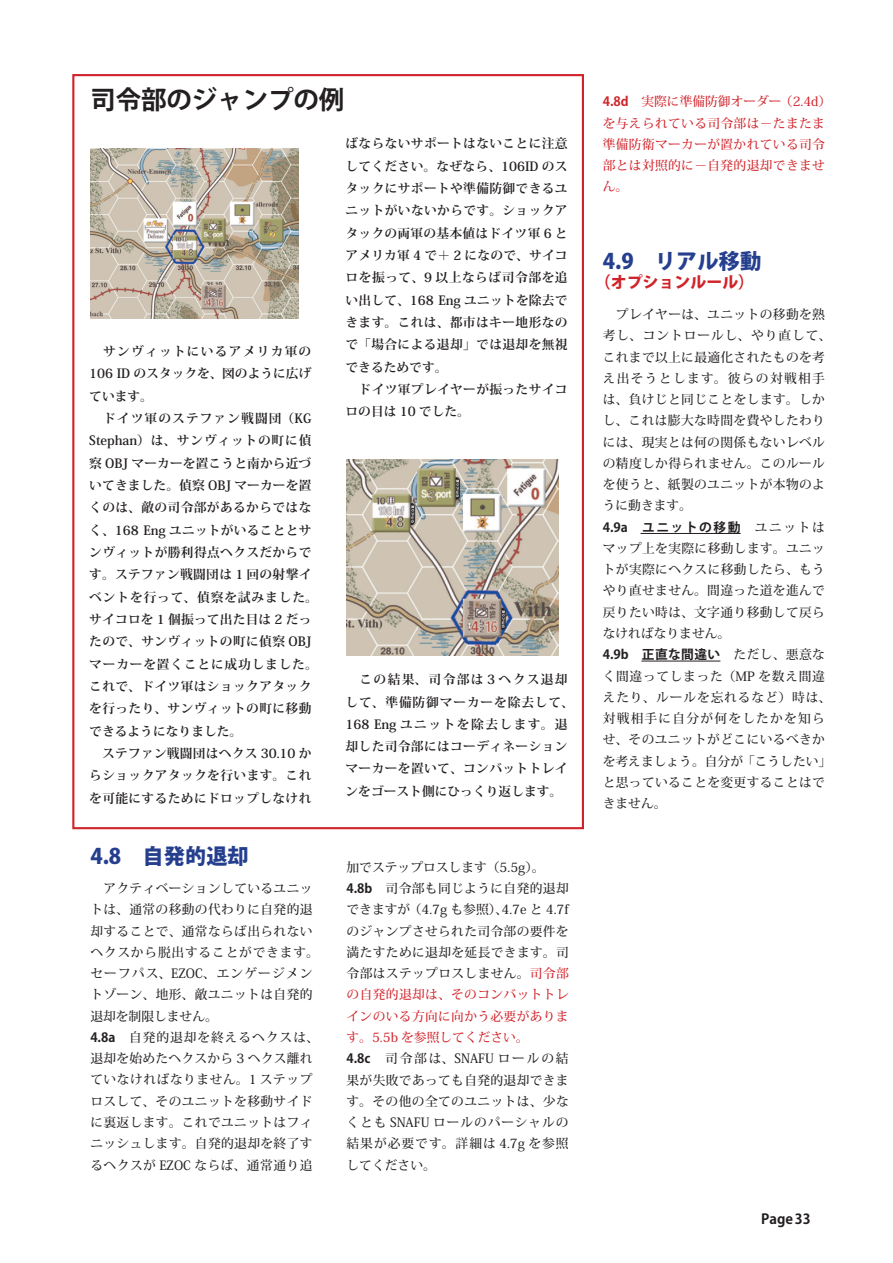
<style>
.page{position:relative;width:893px;height:1263px;background:#fff}
.page>*{position:absolute;margin:0;border:0;box-sizing:border-box;transform-origin:0 0}
.t1{font:700 25.5px "Koz Go Pro";letter-spacing:-.005em;color:#231f20}
.t2{font:800 21.3px "Koz Go Pro";color:#253f8e}
.t3{font:800 15.9px "Koz Go Pro";color:#d1232a}
.t4{font:700 13.8px "Koz Go Pro";color:#231f20}
.t5{font:500 12.75px/21.3px "Koz Min Pro";letter-spacing:.03em;color:#231f20}
.t6{font:700 12.75px/22.4px "Koz Min Pro";letter-spacing:.025em;color:#231f20}
.t7{font:500 12.75px/21.3px "Koz Min Pro";letter-spacing:.025em;color:#d1232a}
.t8{font:700 12.75px "Koz Go Pro";letter-spacing:.03em;color:#231f20}
.t9{font:700 12.75px "Koz Go Pro";letter-spacing:.12em;color:#231f20}
.s1{font-family:"Koz Go Pro";font-weight:700}
.s2{color:#d1232a}
.s3{font-family:"Koz Min Pro";font-weight:500}
</style>
<div class="page">
<hr style="left:641px;top:533px;width:100px;height:1px;background:#231f20">
<hr style="left:641px;top:661px;width:79px;height:1px;background:#231f20">
<img style="left:90px;top:148px;width:208px;height:171px">
<img style="left:347px;top:460px;width:211px;height:195px">
<h1 class="t1" style="left:90px;top:83px;width:255px">司令部のジャンプの例</h1>
<p class="t6" style="left:89px;top:340px;width:230px">　サンヴィットにいるアメリカ軍の<br>106 ID のスタックを、図のように広げています。<br>　ドイツ軍のステファン戦闘団（KG<br>Stephan）は、サンヴィットの町に偵察 OBJ マーカーを置こうと南から近づいてきました。偵察 OBJ マーカーを置くのは、敵の司令部があるからではなく、168 Eng ユニットがいることとサンヴィットが勝利得点ヘクスだからです。ステファン戦闘団は 1 回の射撃イベントを行って、偵察を試みました。サイコロを 1 個振って出た目は 2 だったので、サンヴィットの町に偵察 OBJマーカーを置くことに成功しました。これで、ドイツ軍はショックアタックを行ったり、サンヴィットの町に移動できるようになりました。<br>　ステファン戦闘団はヘクス 30.10 からショックアタックを行います。これを可能にするためにドロップしなけれ</p>
<h2 class="t2" style="left:90px;top:843px;width:160px">4.8　自発的退却</h2>
<p class="t5" style="left:90px;top:877px;width:230px">　アクティベーションしているユニットは、通常の移動の代わりに自発的退却することで、通常ならば出られないヘクスから脱出することができます。セーフパス、EZOC、エンゲージメントゾーン、地形、敵ユニットは自発的退却を制限しません。<br><span class="s1">4.8a</span>　自発的退却を終えるヘクスは、退却を始めたヘクスから 3 ヘクス離れていなければなりません。1 ステップロスして、そのユニットを移動サイドに裏返します。これでユニットはフィニッシュします。自発的退却を終了するヘクスが EZOC ならば、通常通り追</p>
<p class="t6" style="left:345px;top:132px;width:224px">ばならないサポートはないことに注意してください。なぜなら、106ID のスタックにサポートや準備防御できるユニットがいないからです。ショックアタックの両軍の基本値はドイツ軍 6 とアメリカ軍 4 で＋ 2 になので、サイコロを振って、9 以上ならば司令部を追い出して、168 Eng ユニットを除去できます。これは、都市はキー地形なので「場合による退却」では退却を無視できるためです。<br>　ドイツ軍プレイヤーが振ったサイコロの目は 10 でした。</p>
<p class="t6" style="left:345px;top:668px;width:230px">　この結果、司令部は 3 ヘクス退却して、準備防御マーカーを除去して、<br>168 Eng ユニットを除去します。退却した司令部にはコーディネーションマーカーを置いて、コンバットトレインをゴースト側にひっくり返します。</p>
<p class="t5" style="left:347px;top:856px;width:224px">加でステップロスします（5.5g）。<br><span class="s1">4.8b</span>　司令部も同じように自発的退却できますが（4.7g も参照）、4.7e と 4.7fのジャンプさせられた司令部の要件を満たすために退却を延長できます。司令部はステップロスしません。<span class="s2">司令部の自発的退却は、そのコンバットトレインのいる方向に向かう必要があります。5.5b を参照してください。<br></span><span class="s1">4.8c</span>　司令部は、SNAFU ロールの結果が失敗であっても自発的退却できます。その他の全てのユニットは、少なくとも SNAFU ロールのパーシャルの結果が必要です。詳細は 4.7g を参照してください。</p>
<p class="t7" style="left:603px;top:91px;width:230px"><span class="s1">4.8d</span>　実際に準備防御オーダー（2.4d）を与えられている司令部は－たまたま準備防衛マーカーが置かれている司令部とは対照的に－自発的退却できません。</p>
<h2 class="t2" style="left:603px;top:247px;width:160px">4.9　リアル移動</h2>
<p class="t3" style="left:595px;top:272px;width:161px">（オプションルール）</p>
<p class="t5" style="left:603px;top:303px;width:230px">　プレイヤーは、ユニットの移動を熟考し、コントロールし、やり直して、これまで以上に最適化されたものを考え出そうとします。彼らの対戦相手は、負けじと同じことをします。しかし、これは膨大な時間を費やしたわりには、現実とは何の関係もないレベルの精度しか得られません。このルールを使うと、紙製のユニットが本物のように動きます。</p>
<p class="t9" style="left:603px;top:519px;width:224px">4.9a ユニットの移動<span class="s3">　ユニットは</span></p>
<p class="t5" style="left:603px;top:537px;width:224px;text-align:justify">マップ上を実際に移動します。ユニットが実際にヘクスに移動したら、もうやり直せません。間違った道を進んで戻りたい時は、文字通り移動して戻らなければなりません。</p>
<p class="t8" style="left:603px;top:646px;width:224px">4.9b 正直な間違い<span class="s3">　ただし、悪意な</span></p>
<p class="t5" style="left:603px;top:665px;width:230px">く間違ってしまった（MP を数え間違えたり、ルールを忘れるなど）時は、対戦相手に自分が何をしたかを知らせ、そのユニットがどこにいるべきかを考えましょう。自分が「こうしたい」と思っていることを変更することはできません。</p>
<p class="t4" style="left:761px;top:1210px;width:51px">Page33</p>
</div>
